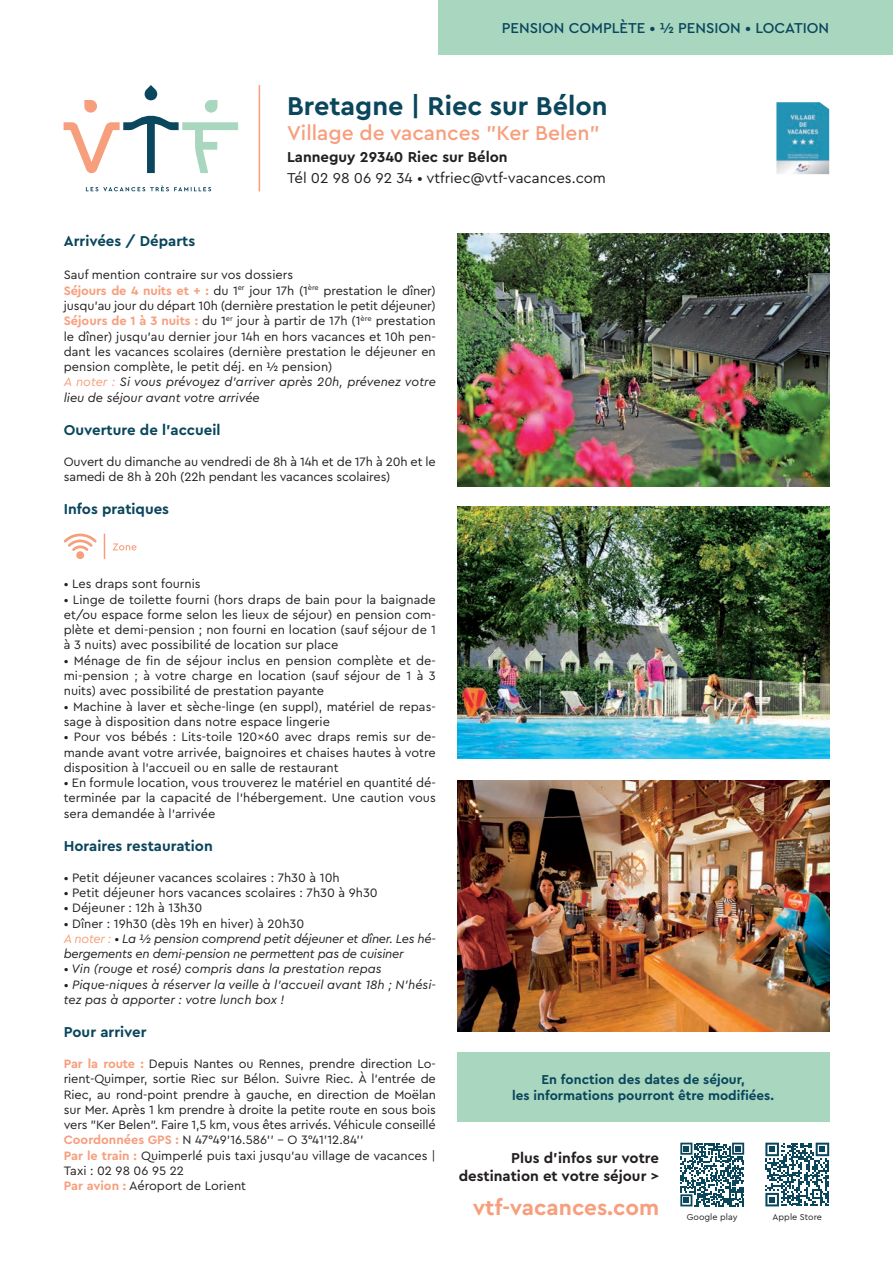
<style>
.page{position:relative;width:893px;height:1263px;background:#fff}
.page>*{position:absolute;margin:0;border:0;box-sizing:border-box;transform-origin:0 0}
.t1{font:700 27px "Cera PRO";color:#0a465c}
.t2{font:700 22.5px "Cera PRO";color:#f79f7d}
.t3{font:500 21px "Cera Pro";color:#f79f7d}
.t4{font:700 15px "Cera PRO";color:#0a465c}
.t5{font:700 15px/18px "Cera PRO";color:#231f20;text-align:right}
.t6{font:15px "Cera PRO";color:#231f20}
.t7{font:500 15px "Cera Pro";color:#0a465c}
.t8{font:700 13.5px/16.2px "Cera PRO";color:#0a465c;text-align:center}
.t9{font:12.75px/15.3px "Cera PRO";color:#231f20}
.t10{font:italic 12.75px/15.3px "Cera Pro";color:#231f20}
.t11{font:italic 12.75px/15.3px "Cera Pro";letter-spacing:-.02em;color:#231f20}
.t12{font:9px "Cera PRO";color:#231f20}
.s1{font-weight:700;color:#f79f7d}
.s2{color:#f79f7d}
</style>
<div class="page">
<img style="left:776px;top:102px;width:53px;height:72px">
<div style="left:76px;top:551px;width:8px;height:8px;background:#f79f7d;border-radius:50%"></div>
<svg style="left:64px;top:534px;width:33px;height:17px"></svg>
<svg style="left:104px;top:534px;width:1px;height:25px"></svg>
<svg style="left:113px;top:543px;width:23px;height:7px"></svg>
<svg style="left:86px;top:185px;width:125px;height:6px"></svg>
<svg style="left:64px;top:85px;width:174px;height:88px"></svg>
<hr style="left:259px;top:85px;width:1px;height:106px;background:#f79f7d">
<img style="left:457px;top:234px;width:372px;height:252px">
<img style="left:457px;top:506px;width:372px;height:253px">
<img style="left:457px;top:780px;width:372px;height:251px">
<div style="left:439px;top:0;width:454px;height:55px;background:#a8d6bf"></div>
<div style="left:457px;top:1052px;width:372px;height:69px;background:#a8d6bf"></div>
<svg style="left:680px;top:1143px;width:64px;height:63px"></svg>
<svg style="left:765px;top:1143px;width:64px;height:63px"></svg>
<p class="t7" style="left:502px;top:18px;width:329px">PENSION COMPLÈTE • ½ PENSION • LOCATION</p>
<h1 class="t1" style="left:287px;top:88px;width:322px">Bretagne | Riec sur Bélon</h1>
<h3 class="t3" style="left:287px;top:119px;width:314px">Village de vacances "Ker Belen"</h3>
<p class="t5" style="left:287px;top:148px;width:222px">Lanneguy 29340 Riec sur Bélon</p>
<p class="t6" style="left:287px;top:168px;width:321px">Tél 02 98 06 92 34 • vtfriec@vtf-vacances.com</p>
<p class="t4" style="left:64px;top:231px;width:133px">Arrivées / Départs</p>
<p class="t9" style="left:64px;top:267px;width:374px">Sauf mention contraire sur vos dossiers<br><span class="s1">Séjours de 4 nuits et + :</span> du 1<sup>er</sup> jour 17h (1<sup>ère</sup> prestation le dîner) jusqu’au jour du départ 10h (dernière prestation le petit déjeuner)<br><span class="s1">Séjours de 1 à 3 nuits :</span> du 1<sup>er</sup> jour à partir de 17h (1<sup>ère</sup> prestation le dîner) jusqu’au dernier jour 14h en hors vacances et 10h pen&shy;dant les vacances scolaires (dernière prestation le déjeuner en pension complète, le petit déj. en ½ pension)</p>
<p class="t10" style="left:64px;top:374px;width:374px"><span class="s2">A noter :</span> Si vous prévoyez d’arriver après 20h, prévenez votre lieu de séjour avant votre arrivée</p>
<p class="t4" style="left:64px;top:420px;width:158px">Ouverture de l’accueil</p>
<p class="t9" style="left:64px;top:453px;width:373px">Ouvert du dimanche au vendredi de 8h à 14h et de 17h à 20h et le samedi de 8h à 20h (22h pendant les vacances scolaires)</p>
<p class="t4" style="left:64px;top:499px;width:107px">Infos pratiques</p>
<p class="t9" style="left:64px;top:576px;width:138px">• Les draps sont fournis</p>
<p class="t9" style="left:64px;top:591px;width:374px;text-align:justify">• Linge de toilette fourni (hors draps de bain pour la baignade et/ou espace forme selon les lieux de séjour) en pension com&shy;plète et demi-pension ; non fourni en location (sauf séjour de 1 à 3 nuits) avec possibilité de location sur place</p>
<p class="t9" style="left:64px;top:652px;width:374px;text-align:justify">• Ménage de fin de séjour inclus en pension complète et de&shy;mi-pension ; à votre charge en location (sauf séjour de 1 à 3 nuits) avec possibilité de prestation payante</p>
<p class="t9" style="left:64px;top:698px;width:374px">• Machine à laver et sèche-linge (en suppl), matériel de repas&shy;sage à disposition dans notre espace lingerie</p>
<p class="t9" style="left:64px;top:729px;width:374px;text-align:justify">• Pour vos bébés : Lits-toile 120×60 avec draps remis sur de&shy;mande avant votre arrivée, baignoires et chaises hautes à votre disposition à l’accueil ou en salle de restaurant</p>
<p class="t9" style="left:64px;top:775px;width:374px;text-align:justify">• En formule location, vous trouverez le matériel en quantité dé&shy;terminée par la capacité de l’hébergement. Une caution vous sera demandée à l’arrivée</p>
<p class="t4" style="left:64px;top:836px;width:151px">Horaires restauration</p>
<p class="t9" style="left:64px;top:869px;width:277px">• Petit déjeuner vacances scolaires : 7h30 à 10h</p>
<p class="t9" style="left:64px;top:884px;width:315px">• Petit déjeuner hors vacances scolaires : 7h30 à 9h30</p>
<p class="t9" style="left:64px;top:900px;width:140px">• Déjeuner : 12h à 13h30</p>
<p class="t9" style="left:64px;top:915px;width:242px">• Dîner : 19h30 (dès 19h en hiver) à 20h30</p>
<p class="t11" style="left:64px;top:930px;width:374px"><span class="s2">A noter :</span> • La ½ pension comprend petit déjeuner et dîner. Les hé&shy;bergements en demi-pension ne permettent pas de cuisiner</p>
<p class="t10" style="left:64px;top:961px;width:319px">• Vin (rouge et rosé) compris dans la prestation repas</p>
<p class="t10" style="left:64px;top:976px;width:373px">• Pique-niques à réserver la veille à l’accueil avant 18h ; N’hési&shy;tez pas à apporter : votre lunch box !</p>
<p class="t4" style="left:64px;top:1022px;width:84px">Pour arriver</p>
<p class="t9" style="left:64px;top:1055px;width:374px"><span class="s1">Par la route :</span> Depuis Nantes ou Rennes, prendre direction Lo&shy;rient-Quimper, sortie Riec sur Bélon. Suivre Riec. À l’entrée de Riec, au rond-point prendre à gauche, en direction de Moëlan sur Mer. Après 1 km prendre à droite la petite route en sous bois vers "Ker Belen". Faire 1,5 km, vous êtes arrivés. Véhicule conseillé <span class="s1">Coordonnées GPS :</span> N 47°49’16.586’’ – O 3°41’12.84’’<br><span class="s1">Par le train :</span> Quimperlé puis taxi jusqu’au village de vacances | Taxi : 02 98 06 95 22<br><span class="s1">Par avion :</span> Aéroport de Lorient</p>
<p class="t8" style="left:512px;top:1071px;width:263px">En fonction des dates de séjour,<br>les informations pourront être modifiées.</p>
<p class="t5" style="left:459px;top:1148px;width:202px">Plus d’infos sur votre destination et votre séjour &gt;</p>
<h2 class="t2" style="left:473px;top:1192px;width:188px">vtf-vacances.com</h2>
<p class="t12" style="left:687px;top:1211px;width:52px">Google play</p>
<p class="t12" style="left:773px;top:1211px;width:51px">Apple Store</p>
</div>
